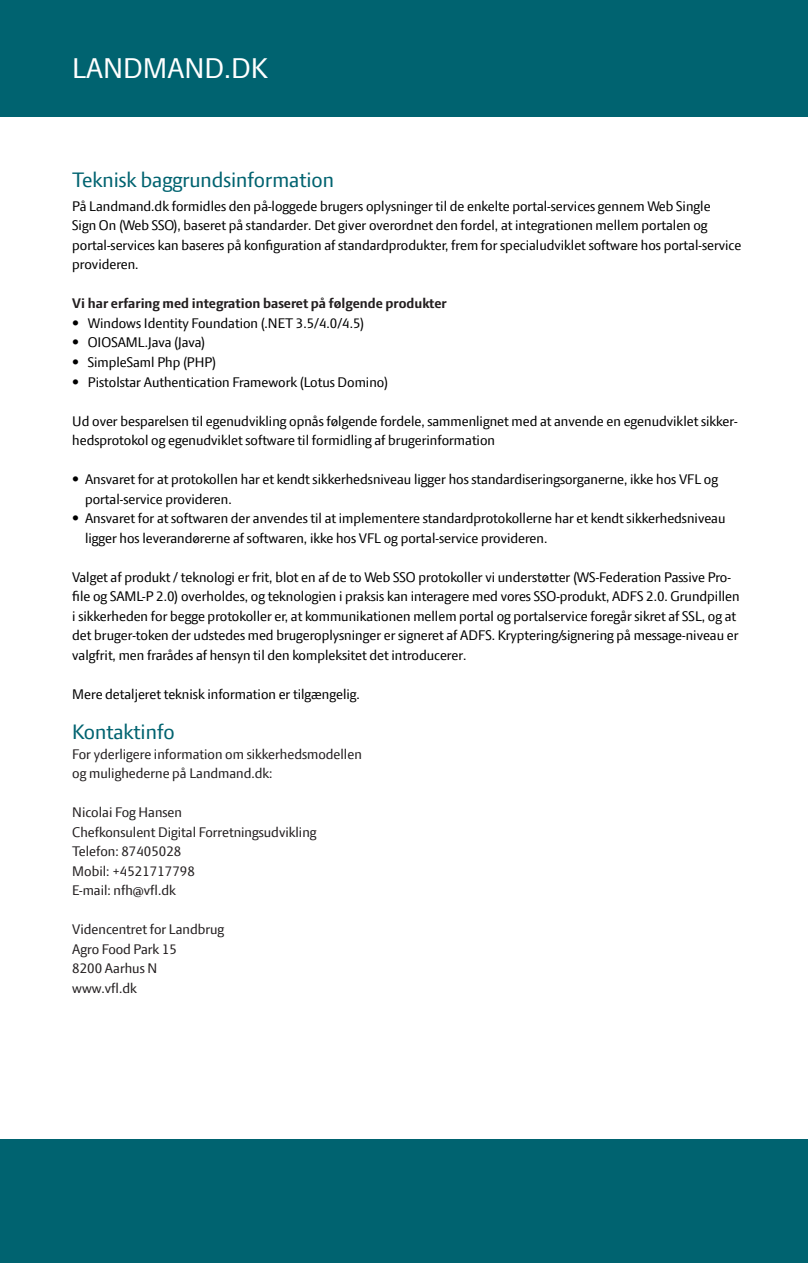
<style>
.page{position:relative;width:808px;height:1263px;background:#fff}
.page>*{position:absolute;margin:0;border:0;box-sizing:border-box;transform-origin:0 0}
.t1{font:30.75px "LF Press Sans";color:#fff}
.Mellemoverskrift{font:22.5px "LF Press Sans";color:#006370}
.Brød{font:22.5px "LF Press Sans";color:#006370}
.t2{font:15px/19.5px "LF Press Sans";color:#000}
.Brød-2{font:15px "LF Press Sans";color:#231f20}
.t3{font:700 15px "LF Press Sans";color:#231f20}
</style>
<div class="page">
<div style="left:0;top:0;width:808px;height:117px;background:#006370"></div>
<div style="left:0;top:1140px;width:808px;height:123px;background:#006370"></div>
<h1 class="t1" style="left:72px;top:51px;width:197px">LANDMAND.DK</h1>
<p class="Mellemoverskrift" style="left:72px;top:167px;width:263px">Teknisk baggrundsinformation</p>
<p class="t2" style="left:72px;top:196px;width:670px">På Landmand.dk formidles den på-loggede brugers oplysninger til de enkelte portal-services gennem Web Single<br>Sign On (Web SSO), baseret på standarder. Det giver overordnet den fordel, at integrationen mellem portalen og portal-services kan baseres på konfiguration af standardprodukter, frem for specialudviklet software hos portal-service provideren.</p>
<p class="t3" style="left:72px;top:295px;width:376px">Vi har erfaring med integration baseret på følgende produkter</p>
<p class="t2" style="left:72px;top:313px;width:294px">• Windows Identity Foundation (.NET 3.5/4.0/4.5)</p>
<p class="t2" style="left:72px;top:333px;width:135px">• OIOSAML.Java (Java)</p>
<p class="t2" style="left:72px;top:352px;width:145px">• SimpleSaml Php (PHP)</p>
<p class="t2" style="left:72px;top:372px;width:317px">• Pistolstar Authentication Framework (Lotus Domino)</p>
<p class="t2" style="left:72px;top:411px;width:667px">Ud over besparelsen til egenudvikling opnås følgende fordele, sammenlignet med at anvende en egenudviklet sikker&shy;hedsprotokol og egenudviklet software til formidling af brugerinformation</p>
<p class="t2" style="left:85px;top:469px;width:635px;text-indent:-13px">• Ansvaret for at protokollen har et kendt sikkerhedsniveau ligger hos standardiseringsorganerne, ikke hos VFL og portal-service provideren.</p>
<p class="t2" style="left:85px;top:508px;width:642px;text-indent:-13px">• Ansvaret for at softwaren der anvendes til at implementere standardprotokollerne har et kendt sikkerhedsniveau ligger hos leverandørerne af softwaren, ikke hos VFL og portal-service provideren.</p>
<p class="t2" style="left:72px;top:567px;width:669px">Valget af produkt / teknologi er frit, blot en af de to Web SSO protokoller vi understøtter (WS-Federation Passive Pro&shy;file og SAML-P 2.0) overholdes, og teknologien i praksis kan interagere med vores SSO-produkt, ADFS 2.0. Grundpillen i sikkerheden for begge protokoller er, at kommunikationen mellem portal og portalservice foregår sikret af SSL, og at det bruger-token der udstedes med brugeroplysninger er signeret af ADFS. Kryptering/signering på message-niveau er valgfrit, men frarådes af hensyn til den kompleksitet det introducerer.</p>
<p class="t2" style="left:72px;top:684px;width:289px">Mere detaljeret teknisk information er tilgængelig.</p>
<p class="Brød" style="left:72px;top:719px;width:104px">Kontaktinfo</p>
<p class="Brød-2" style="left:72px;top:745px;width:291px">For yderligere information om sikkerhedsmodellen</p>
<p class="Brød-2" style="left:72px;top:764px;width:202px">og mulighederne på Landmand.dk:</p>
<p class="Brød-2" style="left:72px;top:803px;width:111px">Nicolai Fog Hansen</p>
<p class="Brød-2" style="left:72px;top:823px;width:246px">Chefkonsulent Digital Forretningsudvikling</p>
<p class="Brød-2" style="left:72px;top:842px;width:111px">Telefon: 87405028</p>
<p class="Brød-2" style="left:72px;top:862px;width:124px">Mobil: +4521717798</p>
<p class="Brød-2" style="left:72px;top:881px;width:105px">E-mail: nfh@vfl.dk</p>
<p class="Brød-2" style="left:72px;top:920px;width:153px">Videncentret for Landbrug</p>
<p class="Brød-2" style="left:72px;top:940px;width:106px">Agro Food Park 15</p>
<p class="Brød-2" style="left:72px;top:959px;width:86px">8200 Aarhus N</p>
<p class="Brød-2" style="left:72px;top:979px;width:66px">www.vfl.dk</p>
</div>
